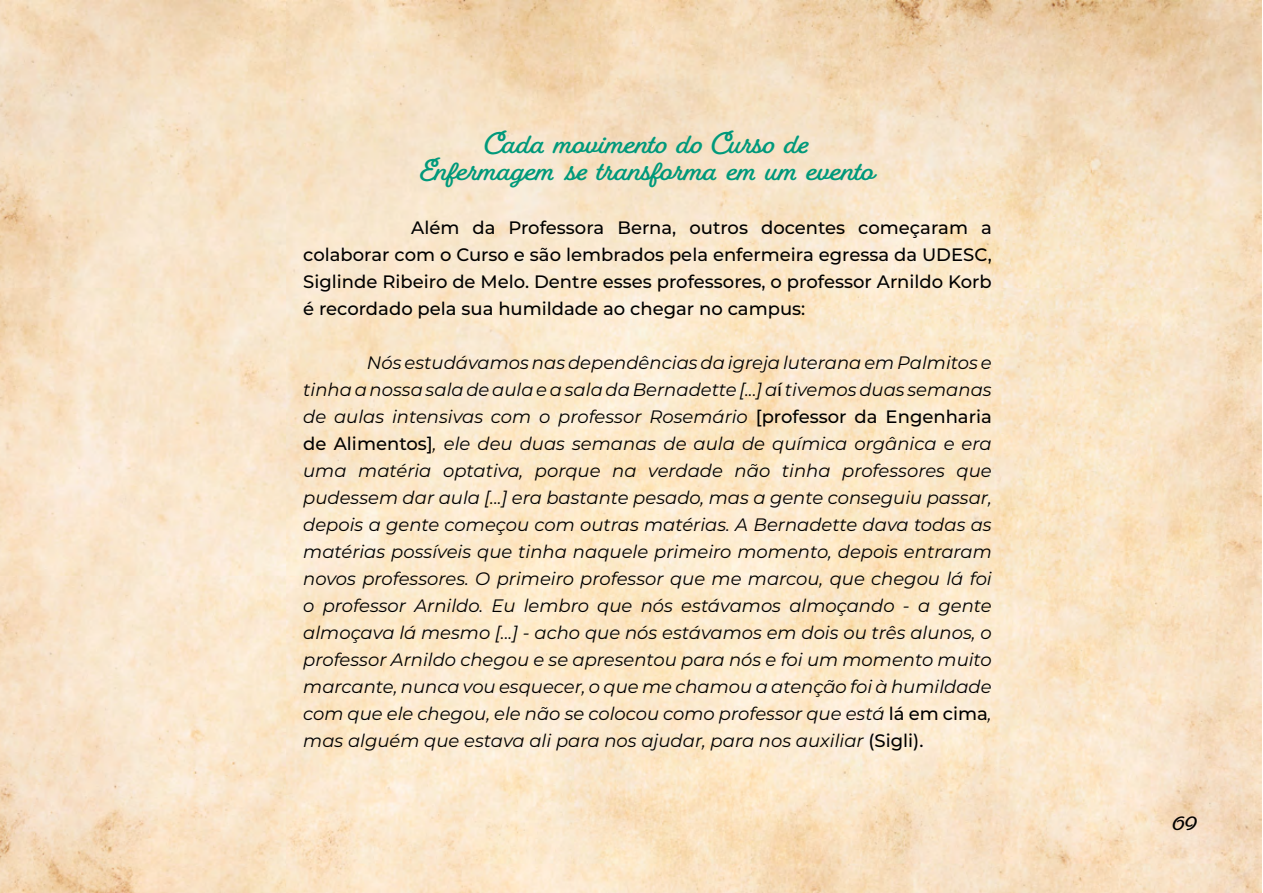
<style>
.page{position:relative;width:1263px;height:893px;background:#fff}
.page>*{position:absolute;margin:0;border:0;box-sizing:border-box;transform-origin:0 0}
.t1{font:700 27px/27px "Fairwater Script";letter-spacing:-.035em;color:#00997b;text-align:center}
.t2{font:700 19.5px "Fairwater Script";color:#000}
.t3{font:italic 18px/27px "Montserrat";color:#000;text-align:justify}
.t4{font:500 18px/27px "Montserrat";color:#000;text-align:justify}
.s1{font-weight:500;font-style:normal}
</style>
<div class="page">
<img style="left:0;top:0;width:1262px;height:892px">
<h1 class="t1" style="left:420px;top:130px;width:456px">Cada movimento do Curso de<br>Enfermagem se transforma em um evento</h1>
<p class="t4" style="left:303px;top:213px;width:690px;text-indent:108px">Além da Professora Berna, outros docentes começaram a colaborar com o Curso e são lembrados pela enfermeira egressa da UDESC, Siglinde Ribeiro de Melo. Dentre esses professores, o professor Arnildo Korb é recordado pela sua humildade ao chegar no campus:</p>
<p class="t3" style="left:303px;top:348px;width:690px;text-indent:64px">Nós estudávamos nas dependências da igreja luterana em Palmitos e tinha a nossa sala de aula e a sala da Bernadette [...] a<span class="s1">í</span> tivemos duas semanas de aulas intensivas com o professor Rosemário <span class="s1">[professor da Engenharia de Alimentos]</span>, ele deu duas semanas de aula de química orgânica e era uma matéria optativa, porque na verdade não tinha professores que pudessem dar aula [...] era bastante pesado, mas a gente conseguiu passar, depois a gente começou com outras matérias. A Bernadette dava todas as matérias possíveis que tinha naquele primeiro momento, depois entraram novos professores. O primeiro professor que me marcou, que chegou lá foi o professor Arnildo. Eu lembro que nós estávamos almoçando - a gente almoçava lá mesmo [...] - acho que nós estávamos em dois ou três alunos, o professor Arnildo chegou e se apresentou para nós e foi um momento muito marcante, nunca vou esquecer, o que me chamou a atenção foi à humildade com que ele chegou, ele não se colocou como professor que está <span class="s1">lá em cima</span>, mas alguém que estava ali para nos ajudar, para nos auxiliar <span class="s1">(Sigli).</span></p>
<p class="t2" style="left:1172px;top:812px;width:26px">69</p>
</div>
